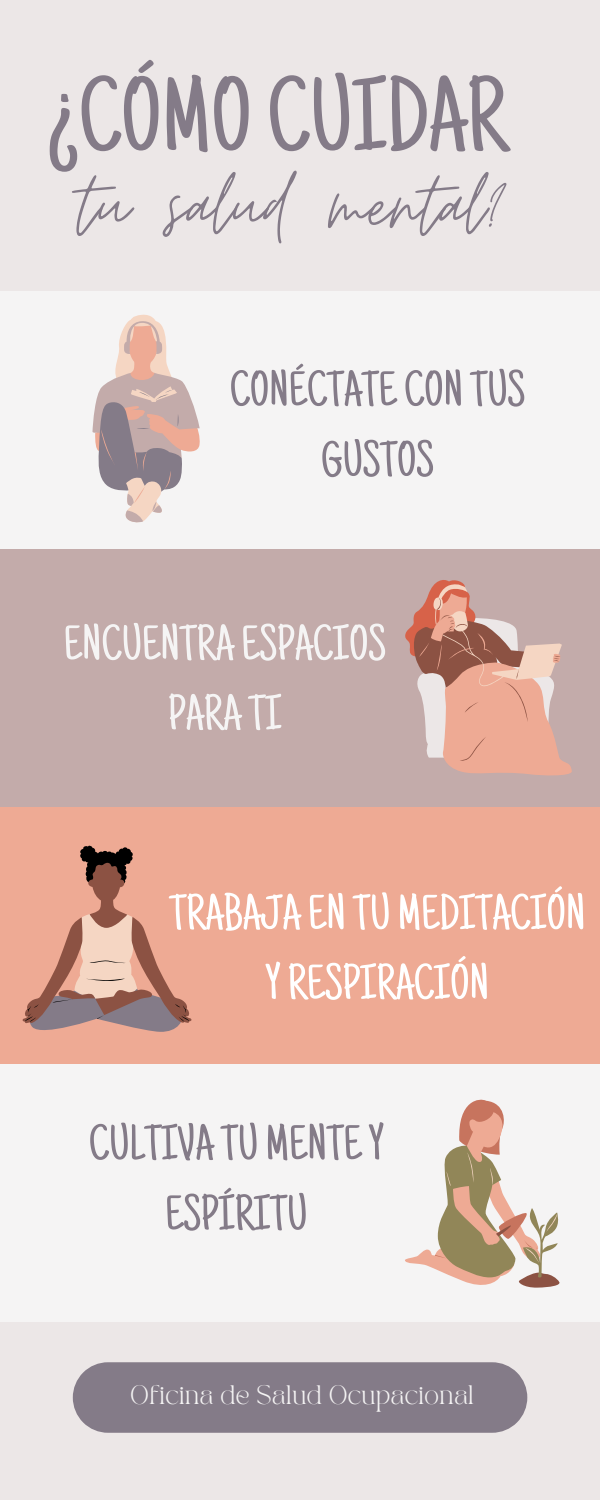
<style>
.page{position:relative;width:600px;height:1500px;background:#ece7e7}
.page>*{position:absolute;margin:0;border:0;box-sizing:border-box;transform-origin:0 0}
.t1{font:105.9px "Just Another Hand";color:#847b88}
.t2{font:97.5px "Moon Time";color:#847b88}
.t3{font:50.3px/70.3px "Just Another Hand";color:#847b88;text-align:center}
.t4{font:50.3px/69.8px "Just Another Hand";color:#fff;text-align:center}
.t5{font:50.3px/69.8px "Just Another Hand";color:#f5f4f4;text-align:center}
.t6{font:18.7px "TAN PEARL Regular";color:#f5f4f4}
</style>
<div class="page">
<div style="left:0;top:291px;width:600px;height:258px;background:#f5f4f4"></div>
<svg style="left:92px;top:314px;width:108px;height:209px"></svg>
<div style="left:0;top:549px;width:600px;height:258px;background:#c3abaa"></div>
<div style="left:0;top:807px;width:600px;height:258px;background:#eeaa94"></div>
<svg style="left:405px;top:580px;width:167px;height:196px"></svg>
<svg style="left:22px;top:845px;width:170px;height:187px"></svg>
<div style="left:0;top:1064px;width:600px;height:258px;background:#f5f4f4"></div>
<svg style="left:405px;top:1099px;width:155px;height:189px"></svg>
<div style="left:73px;top:1362px;width:454px;height:71px;background:#847b88"></div>
<h1 class="t1" style="left:46px;top:75px;width:463px">¿CÓMOCUIDAR</h1>
<h2 class="t2" style="left:78px;top:146px;width:434px">tu salud mental?</h2>
<p class="t3" style="left:230px;top:360px;width:297px">CONÉCTATECONTUS<br>GUSTOS</p>
<p class="t5" style="left:64px;top:614px;width:324px">ENCUENTRAESPACIOS<br>PARATI</p>
<p class="t4" style="left:169px;top:884px;width:417px">TRABAJAENTU MEDITACIÓN<br>YRESPIRACIÓN</p>
<p class="t3" style="left:89px;top:1114px;width:296px">CULTIVATU MENTEY<br>ESPÍRITU</p>
<p class="t6" style="left:130px;top:1385px;width:345px">Oficina de Salud Ocupacional</p>
</div>
